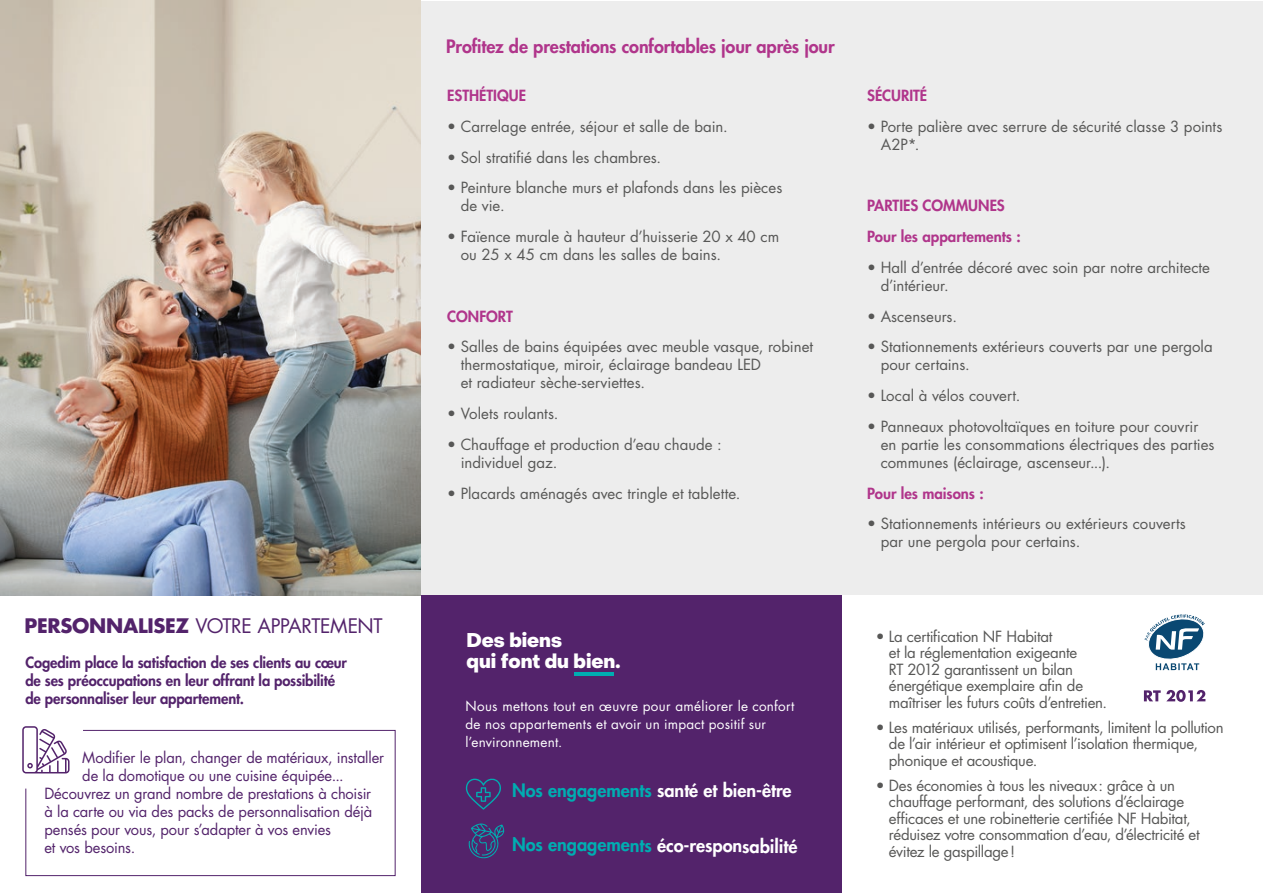
<style>
.page{position:relative;width:1263px;height:893px;background:#fff}
.page>*{position:absolute;margin:0;border:0;box-sizing:border-box;transform-origin:0 0}
.t1{font:19.5px "Futura Std";letter-spacing:-.02em;color:#53236b}
.t2{font:800 19.5px/21px "Object Sans";letter-spacing:-.005em;color:#fff}
.t3{font:800 18px "Futura Std";color:#fff}
.t4{font:800 18px "Futura Std";letter-spacing:-.005em;color:#b0358b}
.t5{font:15px/18px "Futura Std";letter-spacing:-.005em;color:#575756}
.t6{font:15px "Futura Std";letter-spacing:-.01em;color:#53236b}
.t7{font:800 15px/18px "Futura Std";letter-spacing:-.01em;color:#53236b}
.t8{font:800 15px/30.8px "Futura Std";color:#b0358b}
.t9{font:13.5px/18px "Futura Std";letter-spacing:.015em;color:#fff}
.s1{font-weight:700}
.s2{color:#00adb1}
</style>
<div class="page">
<div style="left:422px;top:1px;width:841px;height:594px;background:#ededed"></div>
<svg style="left:1144px;top:690px;width:61px;height:12px"></svg>
<svg style="left:1144px;top:615px;width:61px;height:55px"></svg>
<div style="left:421px;top:595px;width:421px;height:298px;background:#53236b"></div>
<svg style="left:466px;top:778px;width:35px;height:32px"></svg>
<svg style="left:469px;top:823px;width:35px;height:36px"></svg>
<hr style="left:574px;top:672px;width:40px;height:3px;background:#00adb1">
<svg style="left:25px;top:730px;width:371px;height:146px"></svg>
<svg style="left:22px;top:726px;width:48px;height:47px"></svg>
<img style="left:0;top:1px;width:421px;height:594px">
<h1 class="t1" style="left:25px;top:614px;width:359px"><span class="s1">PERSONNALISEZ</span> VOTRE APPARTEMENT</h1>
<p class="t7" style="left:25px;top:654px;width:323px">Cogedim place la satisfaction de ses clients au cœur de ses préoccupations en leur offrant la possibilité de personnaliser leur appartement.</p>
<p class="t6" style="left:82px;top:748px;width:303px">Modifier le plan, changer de matériaux, installer</p>
<p class="t6" style="left:82px;top:766px;width:263px">de la domotique ou une cuisine équipée...</p>
<p class="t6" style="left:44px;top:784px;width:328px">Découvrez un grand nombre de prestations à choisir</p>
<p class="t6" style="left:44px;top:802px;width:329px">à la carte ou via des packs de personnalisation déjà</p>
<p class="t6" style="left:44px;top:820px;width:288px">pensés pour vous, pour s’adapter à vos envies</p>
<p class="t6" style="left:44px;top:838px;width:92px">et vos besoins.</p>
<p class="t4" style="left:446px;top:35px;width:390px">Profitez de prestations confortables jour après jour</p>
<p class="t8" style="left:447px;top:80px;width:80px">ESTHÉTIQUE</p>
<p class="t5" style="left:447px;top:118px;width:282px">• Carrelage entrée, séjour et salle de bain.</p>
<p class="t5" style="left:447px;top:148px;width:215px">• Sol stratifié dans les chambres.</p>
<p class="t5" style="left:461px;top:179px;width:323px;text-indent:-14px">• Peinture blanche murs et plafonds dans les pièces de vie.</p>
<p class="t5" style="left:461px;top:228px;width:320px;text-indent:-14px">• Faïence murale à hauteur d’huisserie 20 x 40 cm ou 25 x 45 cm dans les salles de bains.</p>
<p class="t8" style="left:447px;top:301px;width:67px">CONFORT</p>
<p class="t5" style="left:461px;top:338px;width:354px;text-indent:-14px">• Salles de bains équipées avec meuble vasque, robinet thermostatique, miroir, éclairage bandeau LED<br>et radiateur sèche-serviettes.</p>
<p class="t5" style="left:447px;top:405px;width:113px">• Volets roulants.</p>
<p class="t5" style="left:461px;top:436px;width:263px;text-indent:-14px">• Chauffage et production d’eau chaude : individuel gaz.</p>
<p class="t5" style="left:447px;top:484px;width:295px">• Placards aménagés avec tringle et tablette.</p>
<h1 class="t2" style="left:467px;top:630px;width:155px">Des biens<br>qui font du bien.</h1>
<p class="t9" style="left:465px;top:697px;width:330px">Nous mettons tout en œuvre pour améliorer le confort de nos appartements et avoir un impact positif sur l’environnement.</p>
<p class="t3" style="left:512px;top:778px;width:281px"><span class="s2">Nos engagements</span> santé et bien-être</p>
<p class="t3" style="left:512px;top:834px;width:287px"><span class="s2">Nos engagements</span> éco-responsabilité</p>
<p class="t8" style="left:867px;top:80px;width:62px">SÉCURITÉ</p>
<p class="t5" style="left:881px;top:118px;width:343px;text-indent:-14px">• Porte palière avec serrure de sécurité classe 3 points<br>A2P*.</p>
<p class="t8" style="left:867px;top:190px;width:155px">PARTIES COMMUNES<br>Pour les appartements :</p>
<p class="t5" style="left:881px;top:259px;width:331px;text-indent:-14px">• Hall d’entrée décoré avec soin par notre architecte d’intérieur.</p>
<p class="t5" style="left:867px;top:307px;width:91px">• Ascenseurs.</p>
<p class="t5" style="left:881px;top:338px;width:333px;text-indent:-14px">• Stationnements extérieurs couverts par une pergola pour certains.</p>
<p class="t5" style="left:867px;top:387px;width:155px">• Local à vélos couvert.</p>
<p class="t5" style="left:881px;top:418px;width:335px;text-indent:-14px">• Panneaux photovoltaïques en toiture pour couvrir en partie les consommations électriques des parties communes (éclairage, ascenseur...).</p>
<p class="t8" style="left:867px;top:478px;width:118px">Pour les maisons :</p>
<p class="t5" style="left:881px;top:515px;width:307px;text-indent:-14px">• Stationnements intérieurs ou extérieurs couverts par une pergola pour certains.</p>
<p class="t5" style="left:889px;top:628px;width:220px;line-height:16.5px;text-indent:-13px">• La certification NF Habitat<br>et la réglementation exigeante<br>RT 2012 garantissent un bilan énergétique exemplaire afin de maîtriser les futurs coûts d’entretien.</p>
<p class="t5" style="left:889px;top:719px;width:336px;line-height:16.5px;text-indent:-13px">• Les matériaux utilisés, performants, limitent la pollution de l’air intérieur et optimisent l’isolation thermique, phonique et acoustique.</p>
<p class="t5" style="left:889px;top:777px;width:312px;line-height:16.5px;text-indent:-13px">• Des économies à tous les niveaux: grâce à un chauffage performant, des solutions d’éclairage efficaces et une robinetterie certifiée NF Habitat, réduisez votre consommation d’eau, d’électricité et évitez le gaspillage!</p>
</div>
